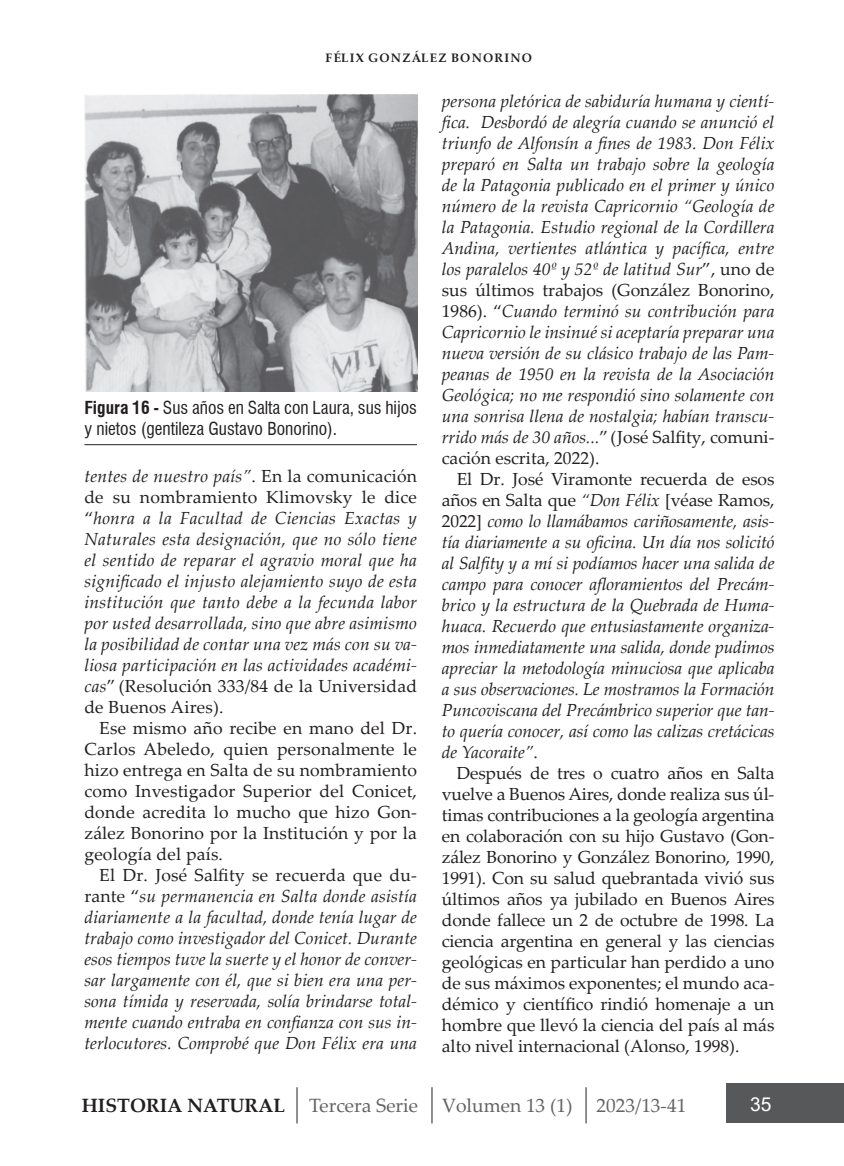
<style>
.page{position:relative;width:844px;height:1166px;background:#fff}
.page>*{position:absolute;margin:0;border:0;box-sizing:border-box;transform-origin:0 0}
.t1{font:19.25px "Palatino Linotype";color:#636366}
.t2{font:19.25px "Arial";color:#fff}
.t3{font:italic 17.5px/21px "Palatino Linotype";color:#231f20;text-align:justify}
.t4{font:17.5px/21px "Palatino Linotype";letter-spacing:.005em;color:#231f20;text-align:justify}
.t5{font:condensed 17.5px/21px "Swiss 721 BT";color:#231f20}
.t6{font:700 12.25px "Palatino Linotype";letter-spacing:.1em;color:#231f20}
.s1{font-weight:700}
.s2{font-style:normal}
.s3{font-weight:700;color:#231f20}
</style>
<div class="page">
<hr style="left:296px;top:1087px;width:1px;height:36px;background:#231f20">
<hr style="left:431px;top:1087px;width:1px;height:36px;background:#231f20">
<hr style="left:585px;top:1087px;width:1px;height:36px;background:#231f20">
<div style="left:726px;top:1083px;width:117px;height:39px;background:#57585a"></div>
<img style="left:84px;top:94px;width:333px;height:298px">
<hr style="left:84px;top:444px;width:333px;height:1px;background:#231f20">
<p class="t6" style="left:325px;top:49px;width:208px">FÉLIX GONZÁLEZ BONORINO</p>
<p class="t5" style="left:84px;top:397px;width:334px"><span class="s1">Figura 16 -</span> Sus años en Salta con Laura, sus hijos y nietos (gentileza Gustavo Bonorino).</p>
<p class="t3" style="left:84px;top:465px;width:334px">tentes de nuestro país”<span class="s2">. En la comunicación de su nombramiento Klimovsky le dice “</span>honra a la Facultad de Ciencias Exactas y Naturales esta designación, que no sólo tiene el sentido de reparar el agravio moral que ha significado el injusto alejamiento suyo de esta institución que tanto debe a la fecunda labor por usted desarrollada, sino que abre asimismo la posibilidad de contar una vez más con su va&shy;liosa participación en las actividades académi&shy;cas<span class="s2">” (Resolución 333/84 de la Universidad de Buenos Aires).</span></p>
<p class="t4" style="left:84px;top:717px;width:334px;text-indent:15px">Ese mismo año recibe en mano del Dr.<br>Carlos Abeledo, quien personalmente le hizo entrega en Salta de su nombramiento como Investigador Superior del Conicet, donde acredita lo mucho que hizo Gon&shy;zález Bonorino por la Institución y por la geología del país.</p>
<p class="t3" style="left:84px;top:864px;width:334px;text-indent:15px"><span class="s2">El Dr. José Salfity se recuerda que du&shy;rante “</span>su permanencia en Salta donde asistía diariamente a la facultad, donde tenía lugar de trabajo como investigador del Conicet. Durante esos tiempos tuve la suerte y el honor de conver&shy;sar largamente con él, que si bien era una per&shy;sona tímida y reservada, solía brindarse total&shy;mente cuando entraba en confianza con sus in&shy;terlocutores. Comprobé que Don Félix era una</p>
<p class="t3" style="left:441px;top:90px;width:334px">persona pletórica de sabiduría humana y cientí&shy;fica. Desbordó de alegría cuando se anunció el triunfo de Alfonsín a fines de 1983. Don Félix preparó en Salta un trabajo sobre la geología de la Patagonia publicado en el primer y único número de la revista Capricornio “Geología de la Patagonia. Estudio regional de la Cordillera Andina, vertientes atlántica y pacífica, entre los paralelos 40º y 52º de latitud Sur<span class="s2">”, uno de sus últimos trabajos (González Bonorino, 1986). “</span>Cuando terminó su contribución para Capricornio le insinué si aceptaría preparar una nueva versión de su clásico trabajo de las Pam&shy;peanas de 1950 en la revista de la Asociación Geológica; no me respondió sino solamente con una sonrisa llena de nostalgia; habían transcu&shy;rrido más de 30 años...<span class="s2">” (José Salfity, comuni&shy;cación escrita, 2022).</span></p>
<p class="t3" style="left:441px;top:468px;width:334px;text-indent:15px"><span class="s2">El Dr. José Viramonte recuerda de esos años en Salta que</span> “Don Félix <span class="s2">[véase Ramos, 2022]</span> como lo llamábamos cariñosamente, asis&shy;tía diariamente a su oficina. Un día nos solicitó al Salfity y a mí si podíamos hacer una salida de campo para conocer afloramientos del Precám&shy;brico y la estructura de la Quebrada de Huma&shy;huaca. Recuerdo que entusiastamente organiza&shy;mos inmediatamente una salida, donde pudimos apreciar la metodología minuciosa que aplicaba a sus observaciones. Le mostramos la Formación Puncoviscana del Precámbrico superior que tan&shy;to quería conocer, así como las calizas cretácicas de Yacoraite”<span class="s2">.</span></p>
<p class="t4" style="left:441px;top:762px;width:334px;text-indent:15px">Después de tres o cuatro años en Salta vuelve a Buenos Aires, donde realiza sus úl&shy;timas contribuciones a la geología argentina en colaboración con su hijo Gustavo (Gon&shy;zález Bonorino y González Bonorino, 1990, 1991). Con su salud quebrantada vivió sus últimos años ya jubilado en Buenos Aires donde fallece un 2 de octubre de 1998. La ciencia argentina en general y las ciencias geológicas en particular han perdido a uno de sus máximos exponentes; el mundo aca&shy;démico y científico rindió homenaje a un hombre que llevó la ciencia del país al más alto nivel internacional (Alonso, 1998).</p>
<p class="t1" style="left:82px;top:1091px;width:492px"><span class="s3">HISTORIA NATURAL</span> Tercera Serie Volumen 13 (1)</p>
<p class="t1" style="left:596px;top:1091px;width:91px">2023/13-41</p>
<p class="t2" style="left:750px;top:1090px;width:23px">35</p>
</div>
